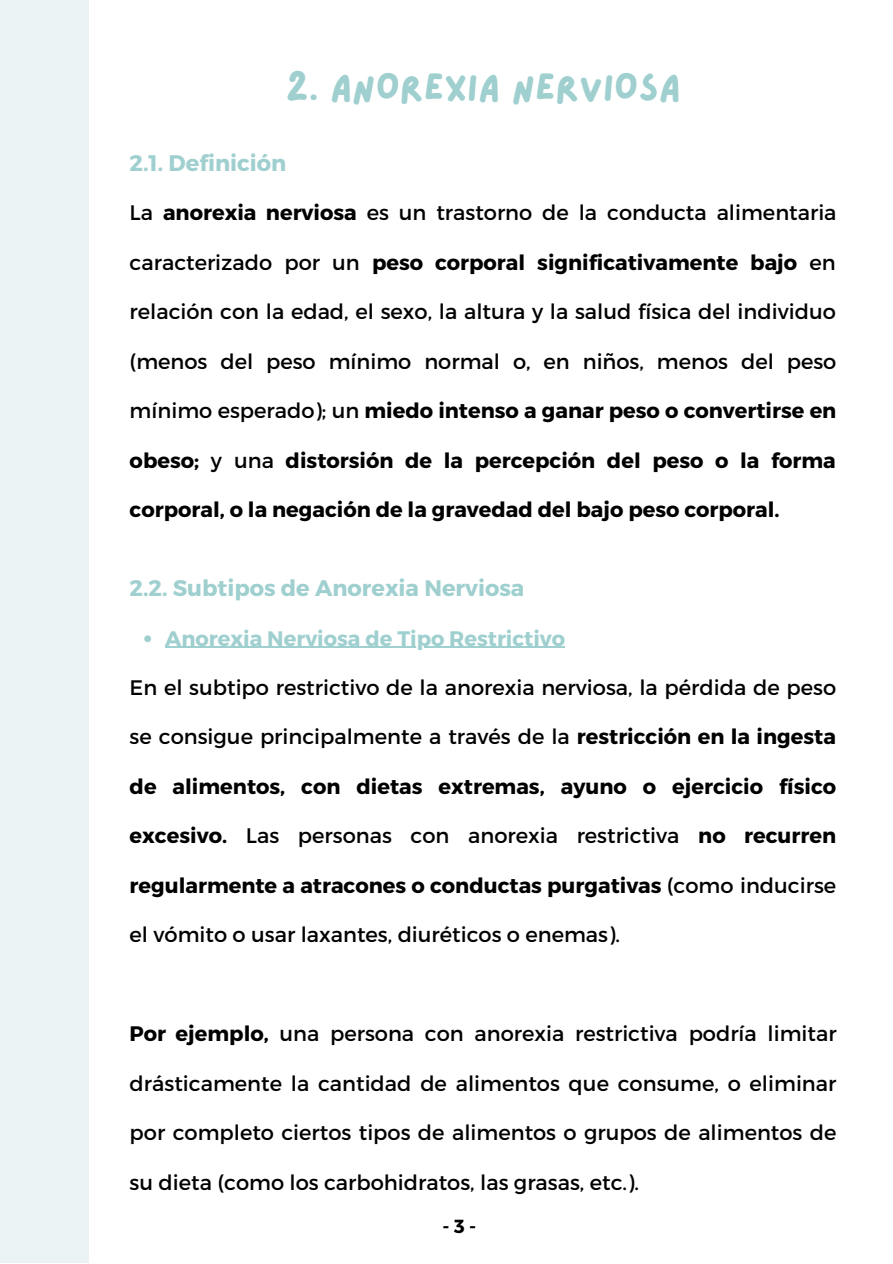
<style>
.page{position:relative;width:893px;height:1264px;background:#fff}
.page>*{position:absolute;margin:0;border:0;box-sizing:border-box;transform-origin:0 0}
.t1{font:37.5px "Lazydog";color:#9fcfcf}
.t2{font:700 22.5px "Montserrat";color:#9fcfcf}
.t3{font:21px "Montserrat";color:#000}
.t4{font:700 21px "Montserrat";color:#000}
.t5{font:700 21px "Montserrat";color:#9fcfcf}
.t6{font:700 18.9px "Montserrat";color:#000}
.s1{font-weight:700}
.s2{font-weight:400}
</style>
<div class="page">
<div style="left:0;top:0;width:89px;height:1262px;background:#eaf2f3"></div>
<svg style="left:144px;top:635px;width:7px;height:7px"></svg>
<hr style="left:165px;top:646px;width:400px;height:1px;background:#9fcfcf">
<h1 class="t1" style="left:286px;top:69px;width:396px">2. ANOREXIA NERVIOSA</h1>
<p class="t2" style="left:130px;top:149px;width:158px">2.1. Definición</p>
<p class="t3" style="left:130px;top:199px;width:708px">La <span class="s1">anorexia nerviosa</span> es un trastorno de la conducta alimentaria</p>
<p class="t4" style="left:130px;top:249px;width:707px"><span class="s2">caracterizado por un</span> peso corporal significativamente bajo <span class="s2">en</span></p>
<p class="t3" style="left:130px;top:298px;width:707px">relación con la edad, el sexo, la altura y la salud física del individuo</p>
<p class="t3" style="left:130px;top:348px;width:708px">(menos del peso mínimo normal o, en niños, menos del peso</p>
<p class="t4" style="left:130px;top:397px;width:708px"><span class="s2">mínimo esperado); un</span> miedo intenso a ganar peso o convertirse en</p>
<p class="t4" style="left:130px;top:446px;width:707px">obeso; <span class="s2">y una</span> distorsión de la percepción del peso o la forma</p>
<p class="t4" style="left:130px;top:496px;width:651px">corporal, o la negación de la gravedad del bajo peso corporal.</p>
<p class="t2" style="left:130px;top:573px;width:396px">2.2. Subtipos de Anorexia Nerviosa</p>
<p class="t5" style="left:165px;top:624px;width:401px">Anorexia Nerviosa de Tipo Restrictivo</p>
<p class="t3" style="left:130px;top:673px;width:708px">En el subtipo restrictivo de la anorexia nerviosa, la pérdida de peso</p>
<p class="t3" style="left:130px;top:723px;width:707px">se consigue principalmente a través de la <span class="s1">restricción en la ingesta</span></p>
<p class="t4" style="left:130px;top:772px;width:708px">de alimentos, con dietas extremas, ayuno o ejercicio físico</p>
<p class="t3" style="left:130px;top:822px;width:708px"><span class="s1">excesivo.</span> Las personas con anorexia restrictiva <span class="s1">no recurren</span></p>
<p class="t4" style="left:130px;top:871px;width:708px">regularmente a atracones o conductas purgativas <span class="s2">(como inducirse</span></p>
<p class="t3" style="left:130px;top:921px;width:492px">el vómito o usar laxantes, diuréticos o enemas).</p>
<p class="t3" style="left:130px;top:1020px;width:708px"><span class="s1">Por ejemplo,</span> una persona con anorexia restrictiva podría limitar</p>
<p class="t3" style="left:130px;top:1069px;width:708px">drásticamente la cantidad de alimentos que consume, o eliminar</p>
<p class="t3" style="left:130px;top:1118px;width:708px">por completo ciertos tipos de alimentos o grupos de alimentos de</p>
<p class="t3" style="left:130px;top:1168px;width:511px">su dieta (como los carbohidratos, las grasas, etc.).</p>
<p class="t6" style="left:442px;top:1214px;width:35px">-3-</p>
</div>
